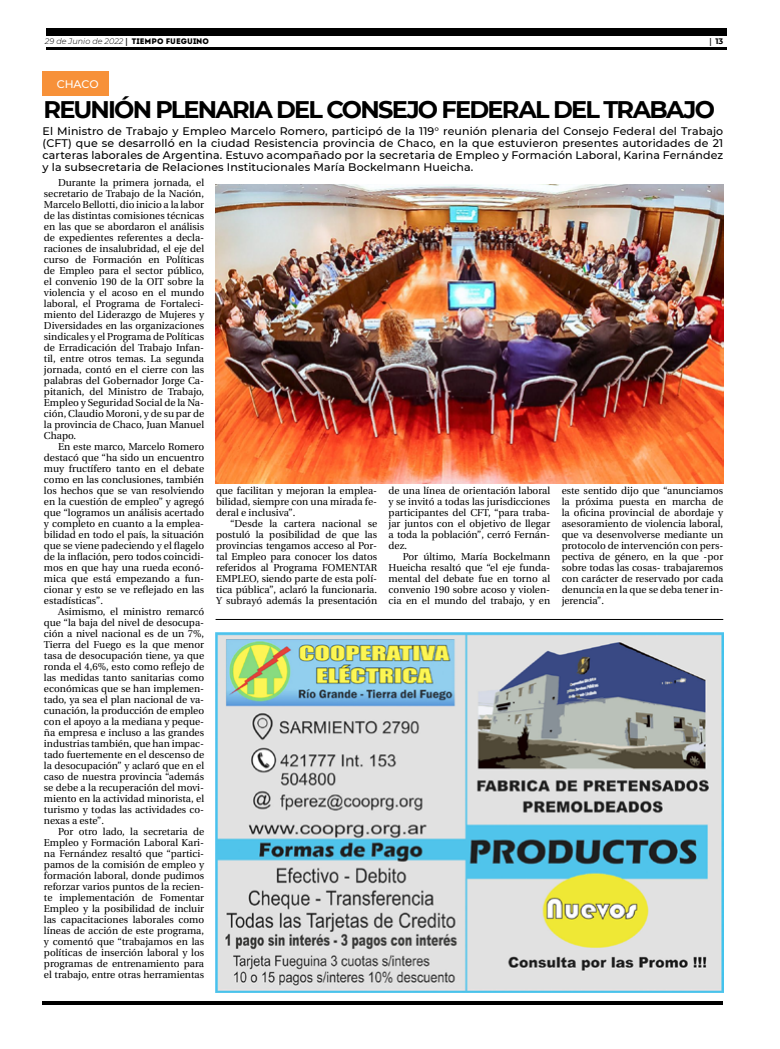
<style>
.page{position:relative;width:780px;height:1049px;background:#fff}
.page>*{position:absolute;margin:0;border:0;box-sizing:border-box;transform-origin:0 0}
.t1{font:700 24px "Montserrat";letter-spacing:-.075em;color:#000}
.t2{font:500 11px/12px "Montserrat";letter-spacing:.01em;color:#000;text-align:justify}
.t3{font:500 11px "Montserrat";letter-spacing:-.005em;color:#fff}
.t4{font:10px/11px "Utopia";color:#000;text-align:justify}
.t5{font:italic 300 8px "Montserrat";color:#000}
.t6{font:700 8px "Montserrat";color:#000}
.s1{font-family:"Utopia";font-weight:700;font-style:normal}
.s2{font-family:"Intro";font-weight:400;font-style:normal}
.s3{font-family:"Utopia"}
</style>
<div class="page">
<hr style="left:46px;top:48px;width:680px;height:2px;background:#000">
<div style="left:46px;top:28px;width:680px;height:7px;background:#000"></div>
<hr style="left:43px;top:1001px;width:680px;height:4px;background:#000">
<img style="left:215px;top:633px;width:508px;height:359px">
<div style="left:43px;top:72px;width:66px;height:24px;background:#f79139"></div>
<img style="left:215px;top:184px;width:508px;height:299px">
<hr style="left:215px;top:619px;width:508px;height:1px;background:#000">
<p class="t5" style="left:45px;top:36px;width:165px">29 de Junio de 2022 <span class="s1">|</span> <span class="s2">TIEMPO FUEGUINO</span></p>
<p class="t6" style="left:709px;top:35px;width:15px"><span class="s3">|</span> 13</p>
<p class="t3" style="left:57px;top:76px;width:43px">CHACO</p>
<h1 class="t1" style="left:43px;top:93px;width:673px">REUNIÓN PLENARIA DEL CONSEJO FEDERAL DEL TRABAJO</h1>
<p class="t2" style="left:43px;top:125px;width:682px">El Ministro de Trabajo y Empleo Marcelo Romero, participó de la 119° reunión plenaria del Consejo Federal del Trabajo (CFT) que se desarrolló en la ciudad Resistencia provincia de Chaco, en la que estuvieron presentes autoridades de 21 carteras laborales de Argentina. Estuvo acompañado por la secretaria de Empleo y Formación Laboral, Karina Fernández y la subsecretaria de Relaciones Institucionales María Bockelmann Hueicha.</p>
<p class="t4" style="left:44px;top:177px;width:162px;text-indent:14px">Durante la primera jornada, el secretario de Trabajo de la Nación, Marcelo Bellotti, dio inicio a la labor de las distintas comisiones técnicas en las que se abordaron el análisis de expedientes referentes a decla&shy;raciones de insalubridad, el eje del curso de Formación en Políticas de Empleo para el sector público, el convenio 190 de la OIT sobre la violencia y el acoso en el mundo laboral, el Programa de Fortaleci&shy;miento del Liderazgo de Mujeres y Diversidades en las organizaciones sindicales y el Programa de Políticas de Erradicación del Trabajo Infan&shy;til, entre otros temas. La segunda jornada, contó en el cierre con las palabras del Gobernador Jorge Ca&shy;pitanich, del Ministro de Trabajo, Empleo y Seguridad Social de la Na&shy;ción, Claudio Moroni, y de su par de la provincia de Chaco, Juan Manuel Chapo.</p>
<p class="t4" style="left:44px;top:441px;width:162px;text-indent:14px">En este marco, Marcelo Romero destacó que “ha sido un encuentro muy fructífero tanto en el debate como en las conclusiones, también los hechos que se van resolviendo en la cuestión de empleo” y agregó que “logramos un análisis acertado y completo en cuanto a la emplea&shy;bilidad en todo el país, la situación que se viene padeciendo y el flagelo de la inflación, pero todos coincidi&shy;mos en que hay una rueda econó&shy;mica que está empezando a fun&shy;cionar y esto se ve reflejado en las estadísticas”.</p>
<p class="t4" style="left:44px;top:606px;width:162px;text-indent:14px">Asimismo, el ministro remarcó que “la baja del nivel de desocupa&shy;ción a nivel nacional es de un 7%, Tierra del Fuego es la que menor tasa de desocupación tiene, ya que ronda el 4,6%, esto como reflejo de las medidas tanto sanitarias como económicas que se han implemen&shy;tado, ya sea el plan nacional de va&shy;cunación, la producción de empleo con el apoyo a la mediana y peque&shy;ña empresa e incluso a las grandes industrias también, que han impac&shy;tado fuertemente en el descenso de la desocupación” y aclaró que en el caso de nuestra provincia “además se debe a la recuperación del movi&shy;miento en la actividad minorista, el turismo y todas las actividades co&shy;nexas a este”.</p>
<p class="t4" style="left:44px;top:826px;width:162px;text-indent:14px">Por otro lado, la secretaria de Empleo y Formación Laboral Kari&shy;na Fernández resaltó que “partici&shy;pamos de la comisión de empleo y formación laboral, donde pudimos reforzar varios puntos de la recien&shy;te implementación de Fomentar Empleo y la posibilidad de incluir las capacitaciones laborales como líneas de acción de este programa, y comentó que “trabajamos en las políticas de inserción laboral y los programas de entrenamiento para el trabajo, entre otras herramientas</p>
<p class="t4" style="left:216px;top:485px;width:163px">que facilitan y mejoran la emplea&shy;bilidad, siempre con una mirada fe&shy;deral e inclusiva”.</p>
<p class="t4" style="left:216px;top:518px;width:163px;text-indent:14px">“Desde la cartera nacional se postuló la posibilidad de que las provincias tengamos acceso al Por&shy;tal Empleo para conocer los datos referidos al Programa FOMENTAR EMPLEO, siendo parte de esta polí&shy;tica pública”, aclaró la funcionaria.<br>Y subrayó además la presentación</p>
<p class="t4" style="left:388px;top:485px;width:163px">de una línea de orientación laboral y se invitó a todas las jurisdicciones participantes del CFT, “para traba&shy;jar juntos con el objetivo de llegar a toda la población”, cerró Fernán&shy;dez.</p>
<p class="t4" style="left:388px;top:551px;width:163px;text-indent:14px">Por último, María Bockelmann Hueicha resaltó que “el eje funda&shy;mental del debate fue en torno al convenio 190 sobre acoso y violen&shy;cia en el mundo del trabajo, y en</p>
<p class="t4" style="left:561px;top:485px;width:163px">este sentido dijo que “anunciamos la próxima puesta en marcha de la oficina provincial de abordaje y asesoramiento de violencia laboral, que va desenvolverse mediante un protocolo de intervención con pers&shy;pectiva de género, en la que -por sobre todas las cosas- trabajaremos con carácter de reservado por cada denuncia en la que se deba tener in&shy;jerencia”.</p>
</div>
